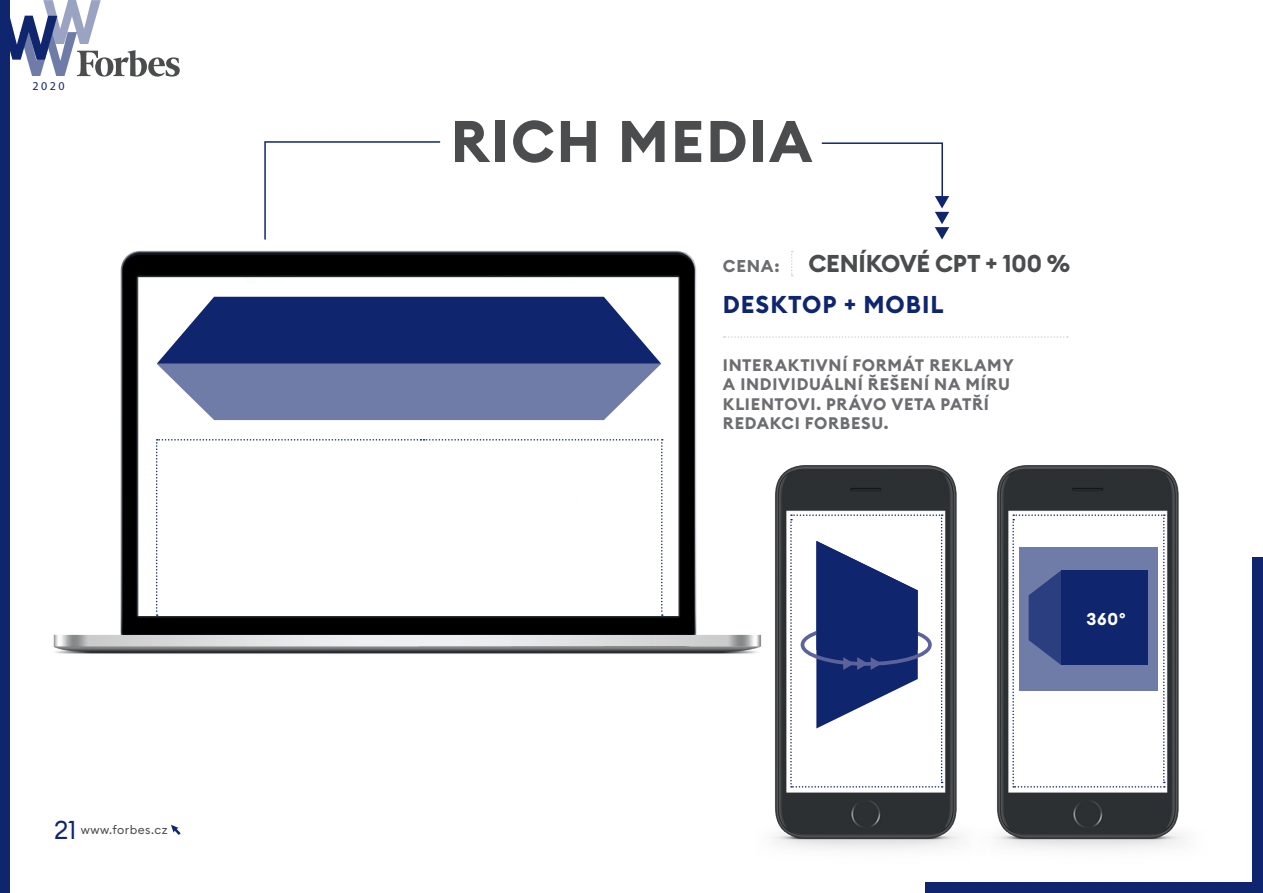
<style>
.page{position:relative;width:1263px;height:893px;background:#fff}
.page>*{position:absolute;margin:0;border:0;box-sizing:border-box;transform-origin:0 0}
.t1{font:700 57.75px "Euclid Circular B";letter-spacing:.035em;color:#4b4c4d}
.vychozi{font:25.5px "Euclid Circular B";color:#0f266f}
.t2{font:700 24px "Euclid Circular B";letter-spacing:-.01em;color:#4b4c4d}
.t3{font:700 24px "Euclid Circular B";letter-spacing:.04em;color:#0f266f}
.t4{font:700 16.95px "Euclid Circular B";color:#fff}
.t5{font:700 16.5px/19.5px "Euclid Circular B";letter-spacing:.045em;color:#6c6d70}
.t6{font:12px "Euclid Circular B";letter-spacing:.04em;color:#4b4c4d}
.t7{font:12px "Myriad Pro";color:#0f266f}
.s1{font-size:16.95px;color:#6c6d70}
</style>
<div class="page">
<img style="left:53px;top:250px;width:701px;height:404px">
<svg style="left:264px;top:141px;width:177px;height:99px"></svg>
<svg style="left:821px;top:142px;width:128px;height:98px"></svg>
<svg style="left:9px;top:0;width:171px;height:77px"></svg>
<svg style="left:171px;top:825px;width:10px;height:10px"></svg>
<div style="left:0;top:0;width:9px;height:893px;background:#0f266f"></div>
<div style="left:1252px;top:557px;width:11px;height:336px;background:#0f266f"></div>
<div style="left:926px;top:882px;width:337px;height:11px;background:#0f266f"></div>
<svg style="left:791px;top:251px;width:2px;height:25px"></svg>
<img style="left:754px;top:465px;width:208px;height:428px">
<img style="left:995px;top:465px;width:189px;height:385px">
<svg style="left:157px;top:297px;width:504px;height:123px;background:#516196"></svg>
<svg style="left:156px;top:439px;width:507px;height:177px"></svg>
<svg style="left:790px;top:514px;width:153px;height:274px"></svg>
<svg style="left:1012px;top:514px;width:153px;height:274px"></svg>
<div style="left:1061px;top:570px;width:87px;height:95px;background:#0f266f"></div>
<svg style="left:724px;top:336px;width:344px;height:2px"></svg>
<p class="t7" style="left:33px;top:79px;width:34px">2020</p>
<p class="vychozi" style="left:54px;top:814px;width:24px">21</p>
<p class="t6" style="left:81px;top:822px;width:88px">www.forbes.cz</p>
<p class="t1" style="left:451px;top:104px;width:363px">RICH MEDIA</p>
<p class="t2" style="left:723px;top:248px;width:349px"><span class="s1">CENA:</span> CENÍKOVÉ CPT + 100 %</p>
<p class="t3" style="left:723px;top:289px;width:222px">DESKTOP + MOBIL</p>
<p class="t5" style="left:723px;top:355px;width:292px">INTERAKTIVNÍ FORMÁT REKLAMY</p>
<p class="t5" style="left:723px;top:375px;width:288px">A INDIVIDUÁLNÍ ŘEŠENÍ NA MÍRU<br>KLIENTOVI. PRÁVO VETA PATŘÍ<br>REDAKCI FORBESU.</p>
<p class="t4" style="left:1086px;top:608px;width:41px">360°</p>
</div>
